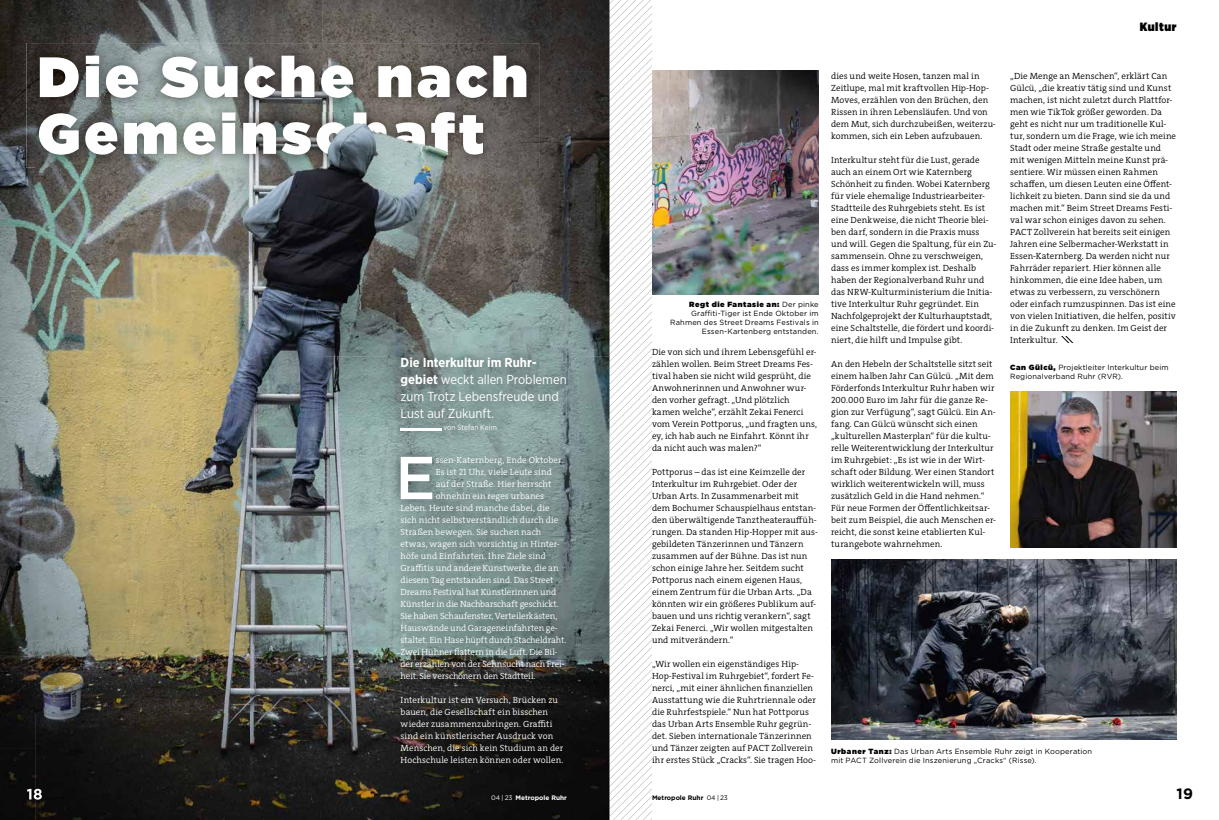
<style>
.page{position:relative;width:1219px;height:820px;background:#fff}
.page>*{position:absolute;margin:0;border:0;box-sizing:border-box;transform-origin:0 0}
.t1{font:500 60.4px "Gotham";color:#fff}
.t2{font:700 15px "Gotham";color:#000}
.t3{font:13px/17px "Gotham Narrow";letter-spacing:-.005em;color:#fff}
.t4{font:900 12px "Gotham Narrow";letter-spacing:.05em;color:#000}
.t5{font:300 9px/12px "The Serif";letter-spacing:.01em;color:#000}
.t6{font:300 9px/12px "The Serif";letter-spacing:.005em;color:#fff}
.t7{font:300 9px "The Serif";letter-spacing:-.015em;color:#fff}
.t8{font:7.5px/9px "Gotham";letter-spacing:.02em;color:#000}
.t9{font:7.5px "Gotham Narrow";letter-spacing:.01em;color:#fff}
.t10{font:700 6.5px "Gotham";color:#fff}
.t11{font:700 6.5px "Gotham";color:#000}
.s1{font-weight:700}
.s2{font-weight:900}
.s3{font-weight:400}
</style>
<div class="page">
<svg style="left:609px;top:0;width:43px;height:819px"></svg>
<svg style="left:1061px;top:336px;width:12px;height:7px"></svg>
<img style="left:0;top:0;width:609px;height:71px">
<img style="left:0;top:71px;width:36px;height:748px">
<img style="left:538px;top:71px;width:71px;height:285px">
<img style="left:36px;top:167px;width:430px;height:118px">
<img style="left:466px;top:167px;width:72px;height:178px">
<img style="left:36px;top:285px;width:286px;height:534px">
<img style="left:322px;top:285px;width:144px;height:71px">
<img style="left:322px;top:356px;width:72px;height:463px">
<img style="left:574px;top:356px;width:35px;height:463px">
<img style="left:394px;top:442px;width:180px;height:2px">
<img style="left:394px;top:775px;width:180px;height:44px">
<img style="left:27px;top:788px;width:15px;height:11px">
<img style="left:26px;top:43px;width:513px;height:124px">
<img style="left:40px;top:56px;width:488px;height:42px">
<img style="left:39px;top:112px;width:444px;height:43px">
<img style="left:389px;top:345px;width:189px;height:97px">
<hr style="left:401px;top:427px;width:41px;height:3px;background:#fff">
<img style="left:388px;top:444px;width:188px;height:331px">
<img style="left:652px;top:71px;width:167px;height:224px">
<img style="left:1010px;top:391px;width:166px;height:156px">
<img style="left:831px;top:559px;width:345px;height:180px">
<h3 class="t3" style="left:401px;top:353px;width:168px"><span class="s1">Die Interkultur im Ruhr&shy;gebiet</span> weckt allen Problemen zum Trotz Lebensfreude und<br>Lust auf Zukunft.</h3>
<p class="t9" style="left:443px;top:422px;width:55px">von Stefan Keim</p>
<h1 class="t1" style="left:395px;top:438px;width:42px">E</h1>
<p class="t6" style="left:436px;top:454px;width:129px">ssen-Katernberg, Ende Oktober.</p>
<p class="t6" style="left:436px;top:466px;width:118px">Es ist 21 Uhr, viele Leute sind</p>
<p class="t6" style="left:436px;top:478px;width:117px">auf der Straße. Hier herrscht</p>
<p class="t6" style="left:436px;top:490px;width:110px">ohnehin ein reges urbanes</p>
<p class="t6" style="left:401px;top:502px;width:150px">Leben. Heute sind manche dabei, die</p>
<p class="t6" style="left:401px;top:514px;width:159px">sich nicht selbstverständlich durch die</p>
<p class="t6" style="left:401px;top:526px;width:142px">Straßen bewegen. Sie suchen nach</p>
<p class="t6" style="left:401px;top:538px;width:161px">etwas, wagen sich vorsichtig in Hinter-</p>
<p class="t6" style="left:401px;top:550px;width:147px">höfe und Einfahrten. Ihre Ziele sind</p>
<p class="t6" style="left:401px;top:562px;width:159px">Graffitis und andere Kunstwerke, die an</p>
<p class="t7" style="left:401px;top:574px;width:154px">diesem Tag entstanden sind. Das Street</p>
<p class="t6" style="left:401px;top:586px;width:157px">Dreams Festival hat Künstlerinnen und</p>
<p class="t6" style="left:401px;top:598px;width:159px">Künstler in die Nachbarschaft geschickt.</p>
<p class="t6" style="left:401px;top:610px;width:158px">Sie haben Schaufenster, Verteilerkästen,</p>
<p class="t6" style="left:401px;top:622px;width:159px">Hauswände und Garageneinfahrten ge-</p>
<p class="t6" style="left:401px;top:634px;width:167px">staltet. Ein Hase hüpft durch Stacheldraht.</p>
<p class="t6" style="left:401px;top:646px;width:158px">Zwei Hühner flattern in die Luft. Die Bil-</p>
<p class="t6" style="left:401px;top:658px;width:165px">der erzählen von der Sehnsucht nach Frei-</p>
<p class="t7" style="left:401px;top:670px;width:136px">heit. Sie verschönern den Stadtteil.</p>
<p class="t6" style="left:401px;top:694px;width:164px">Interkultur ist ein Versuch, Brücken zu bauen, die Gesellschaft ein bisschen wieder zusammenzubringen. Graffiti sind ein künstlerischer Ausdruck von Menschen, die sich kein Studium an der Hochschule leisten können oder wollen.</p>
<h3 class="t4" style="left:1140px;top:18px;width:38px">Kultur</h3>
<p class="t8" style="left:670px;top:299px;width:150px;text-align:right"><span class="s2">Regt die Fantasie an:</span> Der pinke Graffiti-Tiger ist Ende Oktober im Rahmen des Street Dreams Festivals in Essen-Kartenberg entstanden.</p>
<p class="t5" style="left:652px;top:346px;width:167px">Die von sich und ihrem Lebensgefühl er&shy;zählen wollen. Beim Street Dreams Fes&shy;tival haben sie nicht wild gesprüht, die Anwohnerinnen und Anwohner wur&shy;den vorher gefragt. „Und plötzlich kamen welche“, erzählt Zekai Fenerci vom Verein Pottporus, „und fragten uns, ey, ich hab auch ne Einfahrt. Könnt ihr da nicht auch was malen?“</p>
<p class="t5" style="left:652px;top:466px;width:167px">Pottporus – das ist eine Keimzelle der Interkultur im Ruhrgebiet. Oder der Urban Arts. In Zusammenarbeit mit dem Bochumer Schauspielhaus entstan&shy;den überwältigende Tanztheaterauffüh&shy;rungen. Da standen Hip-Hopper mit aus&shy;gebildeten Tänzerinnen und Tänzern zusammen auf der Bühne. Das ist nun schon einige Jahre her. Seitdem sucht Pottporus nach einem eigenen Haus, einem Zentrum für die Urban Arts. „Da könnten wir ein größeres Publikum auf&shy;bauen und uns richtig verankern“, sagt Zekai Fenerci. „Wir wollen mitgestalten und mitverändern.“</p>
<p class="t5" style="left:652px;top:658px;width:166px">„Wir wollen ein eigenständiges Hip-Hop-Festival im Ruhrgebiet“, fordert Fe&shy;nerci, „mit einer ähnlichen finanziellen Ausstattung wie die Ruhrtriennale oder die Ruhrfestspiele.“ Nun hat Pottporus das Urban Arts Ensemble Ruhr gegrün&shy;det. Sieben internationale Tänzerinnen und Tänzer zeigten auf PACT Zollverein ihr erstes Stück „Cracks“. Sie tragen Hoo-</p>
<p class="t5" style="left:831px;top:70px;width:166px">dies und weite Hosen, tanzen mal in Zeitlupe, mal mit kraftvollen Hip-Hop-Moves, erzählen von den Brüchen, den Rissen in ihren Lebensläufen. Und von dem Mut, sich durchzubeißen, weiterzu&shy;kommen, sich ein Leben aufzubauen.</p>
<p class="t5" style="left:831px;top:154px;width:167px">Interkultur steht für die Lust, gerade auch an einem Ort wie Katernberg Schönheit zu finden. Wobei Katernberg für viele ehemalige Industriearbeiter-Stadtteile des Ruhrgebiets steht. Es ist eine Denkweise, die nicht Theorie blei&shy;ben darf, sondern in die Praxis muss und will. Gegen die Spaltung, für ein Zu&shy;sammensein. Ohne zu verschweigen, dass es immer komplex ist. Deshalb haben der Regionalverband Ruhr und das NRW-Kulturministerium die Initia&shy;tive Interkultur Ruhr gegründet. Ein Nachfolgeprojekt der Kulturhauptstadt, eine Schaltstelle, die fördert und koordi&shy;niert, die hilft und Impulse gibt.</p>
<p class="t5" style="left:831px;top:358px;width:167px">An den Hebeln der Schaltstelle sitzt seit einem halben Jahr Can Gülcü. „Mit dem Förderfonds Interkultur Ruhr haben wir 200.000 Euro im Jahr für die ganze Re&shy;gion zur Verfügung“, sagt Gülcü. Ein An&shy;fang. Can Gülcü wünscht sich einen „kulturellen Masterplan“ für die kultu&shy;relle Weiterentwicklung der Interkultur im Ruhrgebiet: „Es ist wie in der Wirt&shy;schaft oder Bildung. Wer einen Standort wirklich weiterentwickeln will, muss zusätzlich Geld in die Hand nehmen.“ Für neue Formen der Öffentlichkeitsar&shy;beit zum Beispiel, die auch Menschen er&shy;reicht, die sonst keine etablierten Kul&shy;turangebote wahrnehmen.</p>
<p class="t5" style="left:1010px;top:70px;width:167px">„Die Menge an Menschen“, erklärt Can Gülcü, „die kreativ tätig sind und Kunst machen, ist nicht zuletzt durch Plattfor&shy;men wie TikTok größer geworden. Da geht es nicht nur um traditionelle Kul&shy;tur, sondern um die Frage, wie ich meine Stadt oder meine Straße gestalte und mit wenigen Mitteln meine Kunst prä&shy;sentiere. Wir müssen einen Rahmen schaffen, um diesen Leuten eine Öffent&shy;lichkeit zu bieten. Dann sind sie da und machen mit.“ Beim Street Dreams Festi&shy;val war schon einiges davon zu sehen.<br>PACT Zollverein hat bereits seit einigen Jahren eine Selbermacher-Werkstatt in Essen-Katernberg. Da werden nicht nur Fahrräder repariert. Hier können alle hinkommen, die eine Idee haben, um etwas zu verbessern, zu verschönern oder einfach rumzuspinnen. Das ist eine von vielen Initiativen, die helfen, positiv in die Zukunft zu denken. Im Geist der Interkultur.</p>
<p class="t8" style="left:1010px;top:362px;width:160px"><span class="s2">Can Gülcü,</span> Projektleiter Interkultur beim<br>Regionalverband Ruhr (RVR).</p>
<p class="t8" style="left:831px;top:746px;width:263px"><span class="s2">Urbaner Tanz:</span> Das Urban Arts Ensemble Ruhr zeigt in Kooperation mit PACT Zollverein die Inszenierung „Cracks“ (Risse).</p>
<p class="t10" style="left:491px;top:792px;width:77px"><span class="s3">04 | 23</span> Metropole Ruhr</p>
<h2 class="t2" style="left:1176px;top:783px;width:18px">19</h2>
<p class="t11" style="left:652px;top:792px;width:77px">Metropole Ruhr <span class="s3">04 | 23</span></p>
</div>
